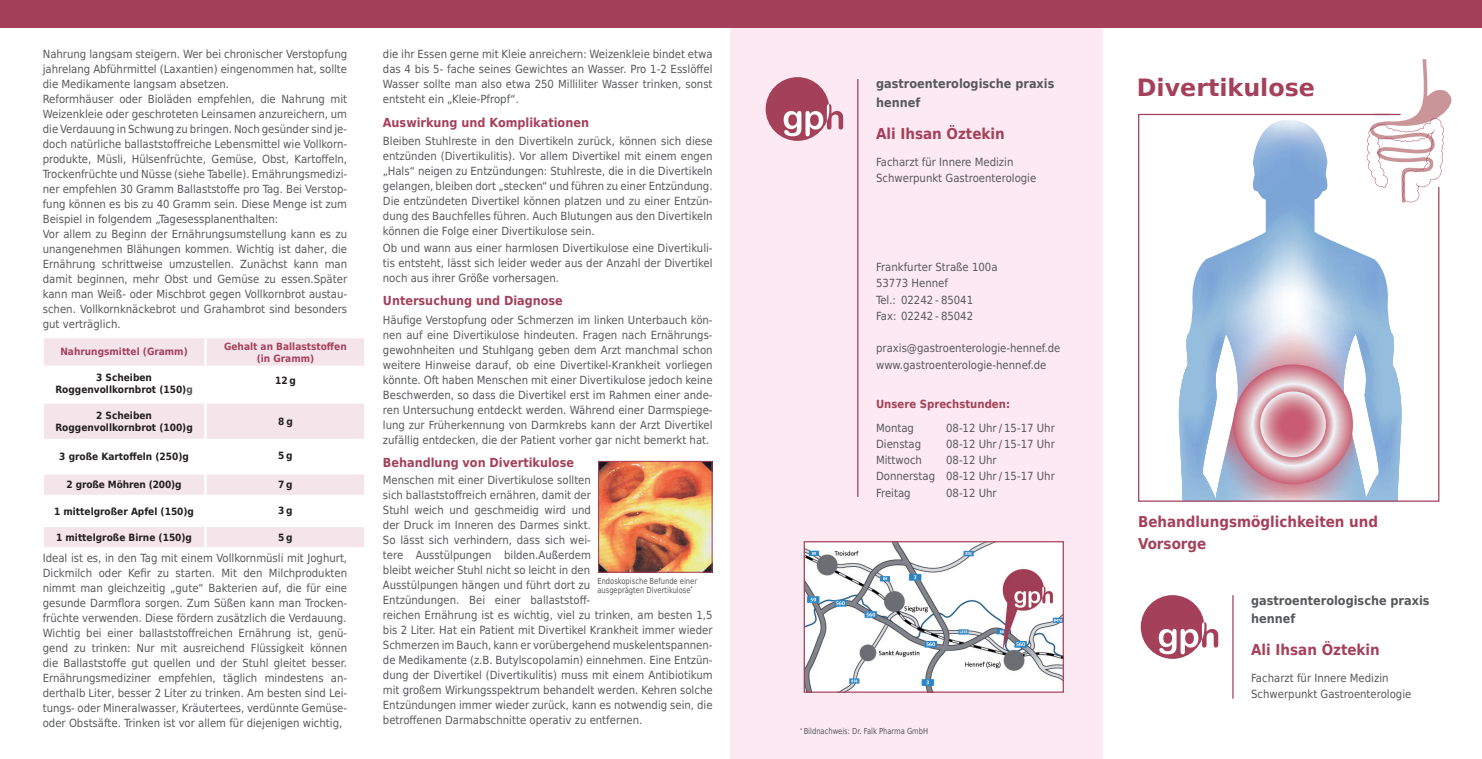
<style>
.page{position:relative;width:1482px;height:759px;background:#fff}
.page>*{position:absolute;margin:0;border:0;box-sizing:border-box;transform-origin:0 0}
.t1{font:700 23.75px "DejaVu Sans";color:#a5405a}
.t2{font:700 15px/21.2px "DejaVu Sans Condensed";color:#a5405a}
.t3{font:700 12.5px "DejaVu Sans Condensed";color:#a5405a}
.t4{font:700 12.5px/18.8px "DejaVu Sans Condensed";color:#57585a}
.t5{font:11.25px/15px "DejaVu Sans Condensed";color:#57585a}
.t6{font:700 11.25px "DejaVu Sans Condensed";color:#a5405a}
.t7{font:700 10px/12.5px "DejaVu Sans Condensed";color:#231f20;text-align:center}
.t8{font:700 10px/12.5px "DejaVu Sans Condensed";color:#a5405a;text-align:center}
.t9{font:8.25px/8.8px "DejaVu Sans Condensed";color:#57585a;scale:.91 1}
.s1{color:#57585a}
</style>
<div class="page">
<div style="left:730px;top:0;width:372px;height:758px;background:#fce9f1"></div>
<div style="left:0;top:0;width:1481px;height:28px;background:#a5405a"></div>
<div style="left:765px;top:77px;width:64px;height:64px;background:#a5405a;border-radius:50%"></div>
<svg style="left:783px;top:104px;width:60px;height:32px"></svg>
<hr style="left:857px;top:79px;width:1px;height:417px;background:#a5405a">
<img style="left:805px;top:543px;width:256px;height:147px">
<div style="left:803px;top:541px;width:260px;height:151px;border:1px solid #a5405a"></div>
<img style="left:600px;top:462px;width:110px;height:108px">
<div style="left:598px;top:460px;width:114px;height:112px;border:1px solid #a5405a"></div>
<div style="left:1140px;top:595px;width:64px;height:63px;background:#a5405a;border-radius:50%"></div>
<svg style="left:1158px;top:622px;width:60px;height:32px"></svg>
<hr style="left:1232px;top:595px;width:1px;height:103px;background:#a5405a">
<svg style="left:1138px;top:113px;width:301px;height:389px"></svg>
<svg style="left:1366px;top:59px;width:85px;height:143px"></svg>
<svg style="left:44px;top:338px;width:320px;height:209px;fill:#f4e5eb"></svg>
<hr style="left:204px;top:338px;width:3px;height:27px;background:#fff">
<hr style="left:44px;top:365px;width:161px;height:3px;background:#fff">
<hr style="left:205px;top:365px;width:159px;height:3px;background:#fff">
<hr style="left:204px;top:368px;width:3px;height:33px;background:#fff">
<hr style="left:44px;top:401px;width:161px;height:2px;background:#fff">
<hr style="left:205px;top:401px;width:159px;height:2px;background:#fff">
<hr style="left:204px;top:403px;width:3px;height:35px;background:#fff">
<hr style="left:44px;top:438px;width:161px;height:3px;background:#fff">
<hr style="left:205px;top:438px;width:159px;height:3px;background:#fff">
<hr style="left:204px;top:441px;width:3px;height:31px;background:#fff">
<hr style="left:44px;top:472px;width:161px;height:2px;background:#fff">
<hr style="left:205px;top:472px;width:159px;height:2px;background:#fff">
<hr style="left:204px;top:474px;width:3px;height:20px;background:#fff">
<hr style="left:44px;top:494px;width:161px;height:3px;background:#fff">
<hr style="left:205px;top:494px;width:159px;height:3px;background:#fff">
<hr style="left:204px;top:497px;width:3px;height:27px;background:#fff">
<hr style="left:44px;top:524px;width:161px;height:3px;background:#fff">
<hr style="left:205px;top:524px;width:159px;height:3px;background:#fff">
<hr style="left:204px;top:527px;width:3px;height:20px;background:#fff">
<p class="t5" style="left:43px;top:46px;width:306px">Nahrung langsam steigern. Wer bei chronischer Verstopfung jahrelang Abführmittel (Laxantien) eingenommen hat, sollte die Medikamente langsam absetzen.<br>Reformhäuser oder Bioläden empfehlen, die Nahrung mit Weizenkleie oder geschroteten Leinsamen anzureichern, um die Verdauung in Schwung zu bringen. Noch gesünder sind je&shy;doch natürliche ballaststoffreiche Lebensmittel wie Vollkorn&shy;produkte, Müsli, Hülsenfrüchte, Gemüse, Obst, Kartoffeln, Trockenfrüchte und Nüsse (siehe Tabelle). Ernährungsmedizi&shy;ner empfehlen 30 Gramm Ballaststoffe pro Tag. Bei Verstop&shy;fung können es bis zu 40 Gramm sein. Diese Menge ist zum Beispiel in folgendem „Tagesessplanenthalten:<br>Vor allem zu Beginn der Ernährungsumstellung kann es zu unangenehmen Blähungen kommen. Wichtig ist daher, die Ernährung schrittweise umzustellen. Zunächst kann man damit beginnen, mehr Obst und Gemüse zu essen.Später kann man Weiß- oder Mischbrot gegen Vollkornbrot austau&shy;schen. Vollkornknäckebrot und Grahambrot sind besonders gut verträglich.</p>
<p class="t8" style="left:60px;top:344px;width:129px">Nahrungsmittel (Gramm)</p>
<p class="t8" style="left:224px;top:339px;width:124px">Gehalt an Ballaststoffen (in Gramm)</p>
<p class="t7" style="left:55px;top:370px;width:139px">3 Scheiben<br>Roggenvollkornbrot (150)<span class="s1">g</span></p>
<p class="t7" style="left:275px;top:374px;width:22px">12 g</p>
<p class="t7" style="left:55px;top:408px;width:139px">2 Scheiben<br>Roggenvollkornbrot (100)g</p>
<p class="t7" style="left:278px;top:414px;width:16px">8 g</p>
<p class="t7" style="left:59px;top:450px;width:131px">3 große Kartoffeln (250)g</p>
<p class="t7" style="left:278px;top:448px;width:16px">5 g</p>
<p class="t7" style="left:66px;top:478px;width:117px">2 große Möhren (200)g</p>
<p class="t7" style="left:278px;top:478px;width:16px">7 g</p>
<p class="t7" style="left:54px;top:504px;width:141px">1 mittelgroßer Apfel (150)g</p>
<p class="t7" style="left:278px;top:503px;width:16px">3 g</p>
<p class="t7" style="left:56px;top:530px;width:137px">1 mittelgroße Birne (150)g</p>
<p class="t7" style="left:278px;top:530px;width:16px">5 g</p>
<p class="t5" style="left:43px;top:549px;width:306px;text-align:justify">Ideal ist es, in den Tag mit einem Vollkornmüsli mit Joghurt, Dickmilch oder Kefir zu starten. Mit den Milchprodukten nimmt man gleichzeitig „gute“ Bakterien auf, die für eine gesunde Darmflora sorgen. Zum Süßen kann man Trocken&shy;früchte verwenden. Diese fördern zusätzlich die Verdauung.<br>Wichtig bei einer ballaststoffreichen Ernährung ist, genü&shy;gend zu trinken: Nur mit ausreichend Flüssigkeit können die Ballaststoffe gut quellen und der Stuhl gleitet besser.<br>Ernährungsmediziner empfehlen, täglich mindestens an&shy;derthalb Liter, besser 2 Liter zu trinken. Am besten sind Lei&shy;tungs- oder Mineralwasser, Kräutertees, verdünnte Gemüse&shy;oder Obstsäfte. Trinken ist vor allem für diejenigen wichtig,</p>
<p class="t5" style="left:383px;top:46px;width:331px;text-align:justify">die ihr Essen gerne mit Kleie anreichern: Weizenkleie bindet etwa das 4 bis 5- fache seines Gewichtes an Wasser. Pro 1-2 Esslöffel Wasser sollte man also etwa 250 Milliliter Wasser trinken, sonst entsteht ein „Kleie-Pfropf“.</p>
<p class="t3" style="left:383px;top:112px;width:207px">Auswirkung und Komplikationen</p>
<p class="t5" style="left:383px;top:133px;width:331px;text-align:justify">Bleiben Stuhlreste in den Divertikeln zurück, können sich diese entzünden (Divertikulitis). Vor allem Divertikel mit einem engen „Hals“ neigen zu Entzündungen: Stuhlreste, die in die Divertikeln gelangen, bleiben dort „stecken“ und führen zu einer Entzündung.<br>Die entzündeten Divertikel können platzen und zu einer Entzün&shy;dung des Bauchfelles führen. Auch Blutungen aus den Divertikeln können die Folge einer Divertikulose sein.</p>
<p class="t5" style="left:383px;top:240px;width:331px;text-align:justify">Ob und wann aus einer harmlosen Divertikulose eine Divertikuli&shy;tis entsteht, lässt sich leider weder aus der Anzahl der Divertikel noch aus ihrer Größe vorhersagen.</p>
<p class="t3" style="left:383px;top:290px;width:181px">Untersuchung und Diagnose</p>
<p class="t5" style="left:383px;top:312px;width:331px;text-align:justify">Häufige Verstopfung oder Schmerzen im linken Unterbauch kön&shy;nen auf eine Divertikulose hindeuten. Fragen nach Ernährungs&shy;gewohnheiten und Stuhlgang geben dem Arzt manchmal schon weitere Hinweise darauf, ob eine Divertikel-Krankheit vorliegen könnte. Oft haben Menschen mit einer Divertikulose jedoch keine Beschwerden, so dass die Divertikel erst im Rahmen einer ande&shy;ren Untersuchung entdeckt werden. Während einer Darmspiege&shy;lung zur Früherkennung von Darmkrebs kann der Arzt Divertikel zufällig entdecken, die der Patient vorher gar nicht bemerkt hat.</p>
<p class="t3" style="left:383px;top:452px;width:192px">Behandlung von Divertikulose</p>
<p class="t5" style="left:383px;top:472px;width:331px">Menschen mit einer Divertikulose sollten<br>sich ballaststoffreich ernähren, damit der<br>Stuhl weich und geschmeidig wird und<br>der Druck im Inneren des Darmes sinkt.<br>So lässt sich verhindern, dass sich wei-<br>tere Ausstülpungen bilden.Außerdem<br>bleibt weicher Stuhl nicht so leicht in den<br>Ausstülpungen hängen und führt dort zu<br>Entzündungen. Bei einer ballaststoff-<br>reichen Ernährung ist es wichtig, viel zu trinken, am besten 1,5 bis 2 Liter. Hat ein Patient mit Divertikel Krankheit immer wieder Schmerzen im Bauch, kann er vorübergehend muskelentspannen&shy;de Medikamente (z.B. Butylscopolamin) einnehmen. Eine Entzün&shy;dung der Divertikel (Divertikulitis) muss mit einem Antibiotikum mit großem Wirkungsspektrum behandelt werden. Kehren solche Entzündungen immer wieder zurück, kann es notwendig sein, die betroffenen Darmabschnitte operativ zu entfernen.</p>
<p class="t9" style="left:597px;top:576px;width:111px">Endoskopische Befunde einer ausgeprägten Divertikulose<sup>*</sup></p>
<p class="t4" style="left:876px;top:74px;width:180px">gastroenterologische praxis hennef</p>
<h2 class="t2" style="left:876px;top:122px;width:130px">Ali Ihsan Öztekin</h2>
<p class="t5" style="left:876px;top:153px;width:162px;line-height:16.2px">Facharzt für Innere Medizin<br>Schwerpunkt Gastroenterologie</p>
<p class="t5" style="left:876px;top:258px;width:123px;line-height:16.2px">Frankfurter Straße 100a<br>53773 Hennef<br>Tel.: 02242 - 85041<br>Fax: 02242 - 85042</p>
<p class="t5" style="left:876px;top:339px;width:186px;line-height:16.2px">praxis@gastroenterologie-hennef.de www.gastroenterologie-hennef.de</p>
<p class="t6" style="left:876px;top:395px;width:135px">Unsere Sprechstunden:</p>
<p class="t5" style="left:876px;top:419px;width:39px">Montag</p>
<p class="t5" style="left:946px;top:419px;width:110px">08-12 Uhr / 15-17 Uhr</p>
<p class="t5" style="left:876px;top:435px;width:47px">Dienstag</p>
<p class="t5" style="left:946px;top:435px;width:110px">08-12 Uhr / 15-17 Uhr</p>
<p class="t5" style="left:876px;top:452px;width:47px">Mittwoch</p>
<p class="t5" style="left:876px;top:451px;width:180px;line-height:16.2px;text-indent:70px">08-12 Uhr<br>Donnerstag 08-12 Uhr / 15-17 Uhr<br>Freitag</p>
<p class="t5" style="left:946px;top:484px;width:52px">08-12 Uhr</p>
<p class="t9" style="left:800px;top:726px;width:142px"><sup>*</sup> Bildnachweis: Dr. Falk Pharma GmbH</p>
<h1 class="t1" style="left:1136px;top:68px;width:180px">Divertikulose</h1>
<h2 class="t2" style="left:1137px;top:510px;width:241px">Behandlungsmöglichkeiten und<br>Vorsorge</h2>
<p class="t4" style="left:1250px;top:590px;width:180px">gastroenterologische praxis hennef</p>
<h2 class="t2" style="left:1250px;top:638px;width:130px">Ali Ihsan Öztekin</h2>
<p class="t5" style="left:1250px;top:669px;width:162px;line-height:16.2px">Facharzt für Innere Medizin<br>Schwerpunkt Gastroenterologie</p>
</div>
